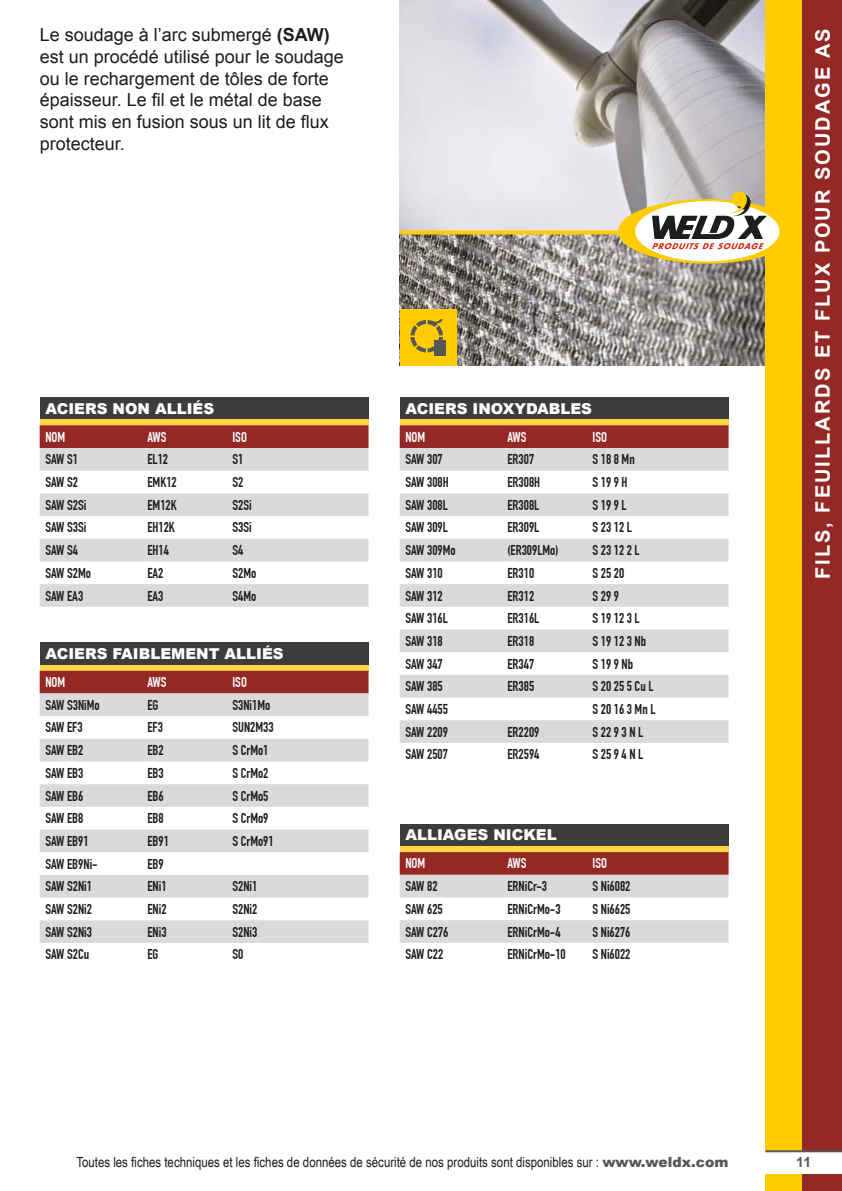
<style>
.page{position:relative;width:842px;height:1191px;background:#fff}
.page>*{position:absolute;margin:0;border:0;box-sizing:border-box;transform-origin:0 0}
.t1{font:700 20px "Arial";letter-spacing:.1em;color:#fff}
.t2{font:18px/21.6px "Arial";color:#1d1d1b}
.t3{font:900 15px "Arial";color:#fff}
.t4{font:700 14px "DIN Condensed";color:#1d1d1b}
.t5{font:14px "Arial Narrow";color:#1d1d1b}
.t6{font:700 14px "DIN Condensed";color:#fff}
.t7{font:700 14px "Arial";color:#575756}
.s1{font-weight:700}
.s2{font-family:"Arial";font-weight:900;color:#575756}
</style>
<div class="page">
<img style="left:400px;top:0;width:365px;height:366px">
<div style="left:765px;top:0;width:37px;height:1191px;background:#fc0"></div>
<div style="left:802px;top:0;width:40px;height:1191px;background:#932825"></div>
<div style="left:765px;top:1151px;width:77px;height:23px;background:#fff"></div>
<hr style="left:765px;top:1150px;width:77px;height:2px;background:#575756">
<svg style="left:400px;top:230px;width:218px;height:4px"></svg>
<div style="left:618px;top:199px;width:179px;height:64px;background:#fc0;border-radius:50%"></div>
<div style="left:635px;top:201px;width:144px;height:60px;background:#fff;border-radius:50%"></div>
<div style="left:732px;top:191px;width:15px;height:16px;background:#fc0;border-radius:50%"></div>
<svg style="left:652px;top:197px;width:115px;height:53px"></svg>
<div style="left:400px;top:309px;width:56px;height:57px;background:#fc0"></div>
<svg style="left:410px;top:319px;width:33px;height:33px"></svg>
<div style="left:434px;top:341px;width:12px;height:15px;background:#575756"></div>
<div style="left:40px;top:397px;width:329px;height:23px;background:#3c3c3b"></div>
<div style="left:40px;top:420px;width:329px;height:6px;background:#ffd544"></div>
<div style="left:40px;top:425px;width:329px;height:23px;background:#932825"></div>
<svg style="left:40px;top:448px;width:329px;height:159px;fill:#dadada"></svg>
<div style="left:40px;top:642px;width:329px;height:23px;background:#3c3c3b"></div>
<div style="left:40px;top:665px;width:329px;height:6px;background:#ffd544"></div>
<div style="left:40px;top:671px;width:329px;height:22px;background:#932825"></div>
<svg style="left:40px;top:693px;width:329px;height:250px;fill:#dadada"></svg>
<div style="left:400px;top:397px;width:329px;height:23px;background:#3c3c3b"></div>
<div style="left:400px;top:420px;width:329px;height:6px;background:#ffd544"></div>
<div style="left:400px;top:425px;width:329px;height:23px;background:#932825"></div>
<svg style="left:400px;top:448px;width:329px;height:295px;fill:#dadada"></svg>
<div style="left:400px;top:823px;width:329px;height:23px;background:#3c3c3b"></div>
<div style="left:400px;top:846px;width:329px;height:6px;background:#ffd544"></div>
<svg style="left:400px;top:852px;width:329px;height:91px"></svg>
<p class="t2" style="left:40px;top:25px;width:306px">Le soudage à l’arc submergé <span class="s1">(SAW) </span>est un procédé utilisé pour le soudage ou le rechargement de tôles de forte épaisseur. Le fil et le métal de base sont mis en fusion sous un lit de flux protecteur.</p>
<p class="t3" style="left:45px;top:397px;width:170px">ACIERS NON ALLIÉS</p>
<p class="t6" style="left:45px;top:428px;width:21px">NOM</p>
<p class="t6" style="left:147px;top:428px;width:21px">AWS</p>
<p class="t6" style="left:232px;top:428px;width:16px">ISO</p>
<p class="t4" style="left:45px;top:451px;width:34px">SAW S1</p>
<p class="t4" style="left:147px;top:451px;width:22px">EL12</p>
<p class="t4" style="left:232px;top:451px;width:12px">S1</p>
<p class="t4" style="left:45px;top:474px;width:34px">SAW S2</p>
<p class="t4" style="left:147px;top:474px;width:31px">EMK12</p>
<p class="t4" style="left:232px;top:474px;width:12px">S2</p>
<p class="t4" style="left:45px;top:496px;width:42px">SAW S2Si</p>
<p class="t4" style="left:147px;top:496px;width:31px">EM12K</p>
<p class="t4" style="left:232px;top:496px;width:21px">S2Si</p>
<p class="t4" style="left:45px;top:519px;width:42px">SAW S3Si</p>
<p class="t4" style="left:147px;top:519px;width:29px">EH12K</p>
<p class="t4" style="left:232px;top:519px;width:21px">S3Si</p>
<p class="t4" style="left:45px;top:542px;width:34px">SAW S4</p>
<p class="t4" style="left:147px;top:542px;width:23px">EH14</p>
<p class="t4" style="left:232px;top:542px;width:12px">S4</p>
<p class="t4" style="left:45px;top:564px;width:47px">SAW S2Mo</p>
<p class="t4" style="left:147px;top:564px;width:18px">EA2</p>
<p class="t4" style="left:232px;top:564px;width:25px">S2Mo</p>
<p class="t4" style="left:45px;top:587px;width:39px">SAW EA3</p>
<p class="t4" style="left:147px;top:587px;width:18px">EA3</p>
<p class="t4" style="left:232px;top:587px;width:25px">S4Mo</p>
<p class="t3" style="left:45px;top:643px;width:240px">ACIERS FAIBLEMENT ALLIÉS</p>
<p class="t6" style="left:45px;top:674px;width:21px">NOM</p>
<p class="t6" style="left:147px;top:674px;width:21px">AWS</p>
<p class="t6" style="left:232px;top:674px;width:16px">ISO</p>
<p class="t4" style="left:45px;top:696px;width:56px">SAW S3NiMo</p>
<p class="t4" style="left:147px;top:696px;width:13px">EG</p>
<p class="t4" style="left:232px;top:696px;width:39px">S3Ni1Mo</p>
<p class="t4" style="left:45px;top:719px;width:39px">SAW EF3</p>
<p class="t4" style="left:147px;top:719px;width:17px">EF3</p>
<p class="t4" style="left:232px;top:719px;width:43px">SUN2M33</p>
<p class="t4" style="left:45px;top:742px;width:40px">SAW EB2</p>
<p class="t4" style="left:147px;top:742px;width:18px">EB2</p>
<p class="t4" style="left:232px;top:742px;width:38px">S CrMo1</p>
<p class="t4" style="left:45px;top:764px;width:40px">SAW EB3</p>
<p class="t4" style="left:147px;top:764px;width:18px">EB3</p>
<p class="t4" style="left:232px;top:764px;width:38px">S CrMo2</p>
<p class="t4" style="left:45px;top:787px;width:40px">SAW EB6</p>
<p class="t4" style="left:147px;top:787px;width:18px">EB6</p>
<p class="t4" style="left:232px;top:787px;width:38px">S CrMo5</p>
<p class="t4" style="left:45px;top:810px;width:40px">SAW EB8</p>
<p class="t4" style="left:147px;top:810px;width:18px">EB8</p>
<p class="t4" style="left:232px;top:810px;width:38px">S CrMo9</p>
<p class="t4" style="left:45px;top:832px;width:45px">SAW EB91</p>
<p class="t4" style="left:147px;top:832px;width:23px">EB91</p>
<p class="t4" style="left:232px;top:832px;width:43px">S CrMo91</p>
<p class="t4" style="left:45px;top:855px;width:54px">SAW EB9Ni-</p>
<p class="t4" style="left:147px;top:855px;width:18px">EB9</p>
<p class="t4" style="left:45px;top:878px;width:48px">SAW S2Ni1</p>
<p class="t4" style="left:147px;top:878px;width:21px">ENi1</p>
<p class="t4" style="left:232px;top:878px;width:26px">S2Ni1</p>
<p class="t4" style="left:45px;top:901px;width:48px">SAW S2Ni2</p>
<p class="t4" style="left:147px;top:901px;width:21px">ENi2</p>
<p class="t4" style="left:232px;top:901px;width:26px">S2Ni2</p>
<p class="t4" style="left:45px;top:923px;width:48px">SAW S2Ni3</p>
<p class="t4" style="left:147px;top:923px;width:21px">ENi3</p>
<p class="t4" style="left:232px;top:923px;width:26px">S2Ni3</p>
<p class="t4" style="left:45px;top:946px;width:45px">SAW S2Cu</p>
<p class="t4" style="left:147px;top:946px;width:13px">EG</p>
<p class="t4" style="left:232px;top:946px;width:12px">S0</p>
<p class="t3" style="left:405px;top:397px;width:188px">ACIERS INOXYDABLES</p>
<p class="t6" style="left:405px;top:428px;width:21px">NOM</p>
<p class="t6" style="left:507px;top:428px;width:21px">AWS</p>
<p class="t6" style="left:592px;top:428px;width:16px">ISO</p>
<p class="t4" style="left:405px;top:451px;width:39px">SAW 307</p>
<p class="t4" style="left:507px;top:451px;width:28px">ER307</p>
<p class="t4" style="left:592px;top:451px;width:44px">S 18 8 Mn</p>
<p class="t4" style="left:405px;top:474px;width:45px">SAW 308H</p>
<p class="t4" style="left:507px;top:474px;width:34px">ER308H</p>
<p class="t4" style="left:592px;top:474px;width:37px">S 19 9 H</p>
<p class="t4" style="left:405px;top:496px;width:44px">SAW 308L</p>
<p class="t4" style="left:507px;top:496px;width:33px">ER308L</p>
<p class="t4" style="left:592px;top:496px;width:36px">S 19 9 L</p>
<p class="t4" style="left:405px;top:519px;width:44px">SAW 309L</p>
<p class="t4" style="left:507px;top:519px;width:33px">ER309L</p>
<p class="t4" style="left:592px;top:519px;width:41px">S 23 12 L</p>
<p class="t4" style="left:405px;top:542px;width:52px">SAW 309Mo</p>
<p class="t4" style="left:507px;top:542px;width:53px">(ER309LMo)</p>
<p class="t4" style="left:592px;top:542px;width:49px">S 23 12 2 L</p>
<p class="t4" style="left:405px;top:564px;width:39px">SAW 310</p>
<p class="t4" style="left:507px;top:564px;width:28px">ER310</p>
<p class="t4" style="left:592px;top:564px;width:33px">S 25 20</p>
<p class="t4" style="left:405px;top:587px;width:39px">SAW 312</p>
<p class="t4" style="left:507px;top:587px;width:28px">ER312</p>
<p class="t4" style="left:592px;top:587px;width:28px">S 29 9</p>
<p class="t4" style="left:405px;top:610px;width:44px">SAW 316L</p>
<p class="t4" style="left:507px;top:610px;width:33px">ER316L</p>
<p class="t4" style="left:592px;top:610px;width:49px">S 19 12 3 L</p>
<p class="t4" style="left:405px;top:633px;width:39px">SAW 318</p>
<p class="t4" style="left:507px;top:633px;width:28px">ER318</p>
<p class="t4" style="left:592px;top:633px;width:55px">S 19 12 3 Nb</p>
<p class="t4" style="left:405px;top:655px;width:39px">SAW 347</p>
<p class="t4" style="left:507px;top:655px;width:28px">ER347</p>
<p class="t4" style="left:592px;top:655px;width:42px">S 19 9 Nb</p>
<p class="t4" style="left:405px;top:678px;width:39px">SAW 385</p>
<p class="t4" style="left:507px;top:678px;width:28px">ER385</p>
<p class="t4" style="left:592px;top:678px;width:63px">S 20 25 5 Cu L</p>
<p class="t4" style="left:405px;top:701px;width:44px">SAW 4455</p>
<p class="t4" style="left:592px;top:701px;width:65px">S 20 16 3 Mn L</p>
<p class="t4" style="left:405px;top:723px;width:44px">SAW 2209</p>
<p class="t4" style="left:507px;top:723px;width:33px">ER2209</p>
<p class="t4" style="left:592px;top:723px;width:52px">S 22 9 3 N L</p>
<p class="t4" style="left:405px;top:746px;width:44px">SAW 2507</p>
<p class="t4" style="left:507px;top:746px;width:33px">ER2594</p>
<p class="t4" style="left:592px;top:746px;width:52px">S 25 9 4 N L</p>
<p class="t3" style="left:405px;top:824px;width:153px">ALLIAGES NICKEL</p>
<p class="t6" style="left:405px;top:855px;width:21px">NOM</p>
<p class="t6" style="left:507px;top:855px;width:21px">AWS</p>
<p class="t6" style="left:592px;top:855px;width:16px">ISO</p>
<p class="t4" style="left:405px;top:878px;width:34px">SAW 82</p>
<p class="t4" style="left:507px;top:878px;width:41px">ERNiCr-3</p>
<p class="t4" style="left:592px;top:878px;width:39px">S Ni6082</p>
<p class="t4" style="left:405px;top:900px;width:39px">SAW 625</p>
<p class="t4" style="left:507px;top:900px;width:55px">ERNiCrMo-3</p>
<p class="t4" style="left:592px;top:900px;width:39px">S Ni6625</p>
<p class="t4" style="left:405px;top:923px;width:45px">SAW C276</p>
<p class="t4" style="left:507px;top:923px;width:55px">ERNiCrMo-4</p>
<p class="t4" style="left:592px;top:923px;width:39px">S Ni6276</p>
<p class="t4" style="left:405px;top:946px;width:39px">SAW C22</p>
<p class="t4" style="left:507px;top:946px;width:60px">ERNiCrMo-10</p>
<p class="t4" style="left:592px;top:946px;width:39px">S Ni6022</p>
<h1 class="t1" style="left:810px;top:579px;width:552px;rotate:-90deg">FILS, FEUILLARDS ET FLUX POUR SOUDAGE AS</h1>
<p class="t5" style="left:76px;top:1152px;width:654px">Toutes les fiches techniques et les fiches de données de sécurité de nos produits sont disponibles sur : <span class="s2">www.weldx.com</span></p>
<p class="t7" style="left:796px;top:1153px;width:16px">11</p>
</div>
